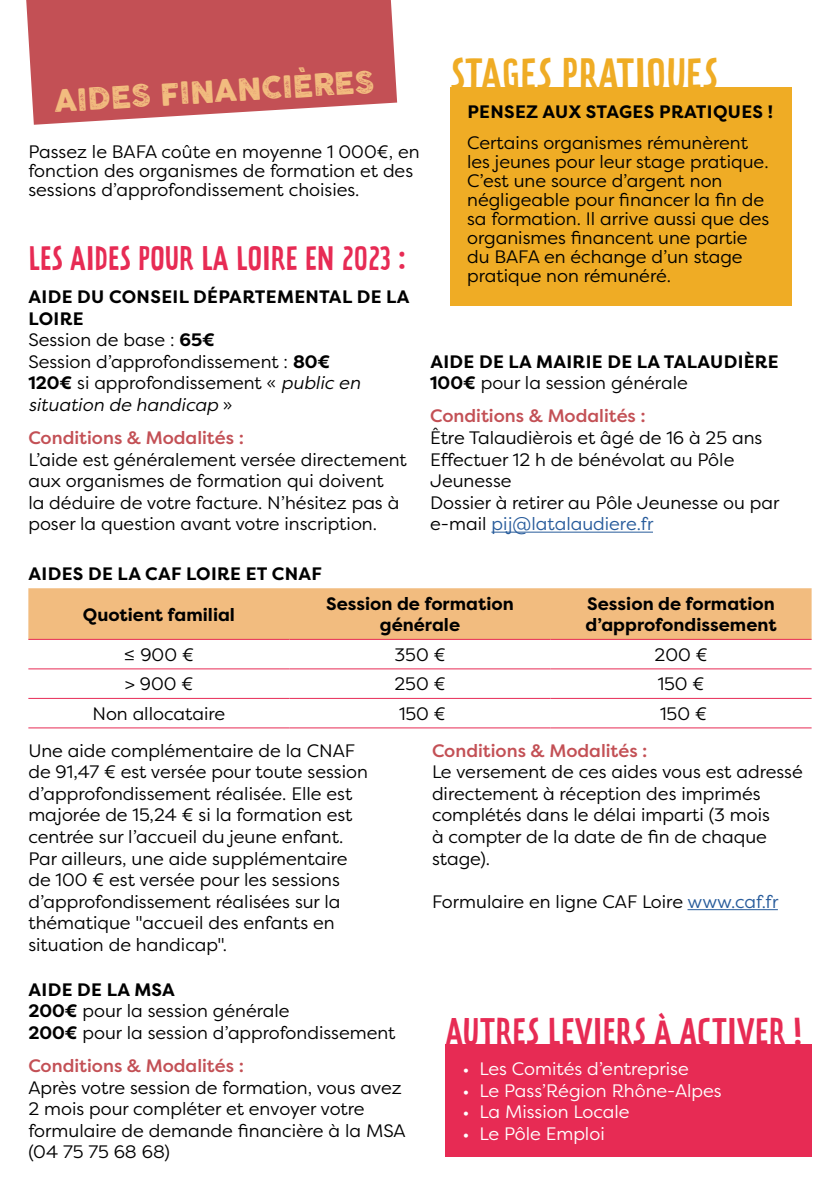
<style>
.page{position:relative;width:840px;height:1191px;background:#fff}
.page>*{position:absolute;margin:0;border:0;box-sizing:border-box;transform-origin:0 0}
.t1{font:40px "Prater Sans Pro";letter-spacing:.01em;color:#efac25}
.t2{font:34px "Prater Sans Pro";letter-spacing:.01em;color:#e72b54}
.t3{font:30px "Prater Sans Pro";letter-spacing:.01em;color:#e72b54}
.t4{font:30px "COCOGOOSELETTERPRESS";color:#f2bc7f}
.t5{font:18px/21.6px "Filson Pro";color:#000}
.t6{font:700 18px/21.6px "Filson Pro";letter-spacing:.02em;color:#000}
.t7{font:500 18px "Filson Pro";color:#c35055}
.t8{font:700 18px/21.6px "Filson Pro";color:#000;text-align:center}
.t9{font:18px "Filson Pro";color:#fff}
.s1{font-weight:700}
.s2{font-style:italic}
.s3{font-weight:400}
.s4{color:#275b9b}
</style>
<div class="page">
<div style="left:450px;top:88px;width:341px;height:218px;background:#efac25"></div>
<svg style="left:26px;top:0;width:371px;height:125px;background:#c96267"></svg>
<hr style="left:491px;top:532px;width:161px;height:1px;background:#275b9b">
<div style="left:445px;top:1044px;width:366px;height:113px;background:#e72b54"></div>
<hr style="left:687px;top:909px;width:90px;height:1px;background:#275b9b">
<div style="left:28px;top:588px;width:783px;height:51px;background:#f2bc7f"></div>
<hr style="left:28px;top:639px;width:261px;height:1px;background:#e72b54">
<hr style="left:289px;top:639px;width:261px;height:1px;background:#e72b54">
<hr style="left:550px;top:639px;width:261px;height:1px;background:#e72b54">
<hr style="left:28px;top:668px;width:261px;height:1px;background:#e72b54">
<hr style="left:289px;top:668px;width:261px;height:1px;background:#e72b54">
<hr style="left:550px;top:668px;width:261px;height:1px;background:#e72b54">
<hr style="left:28px;top:698px;width:261px;height:1px;background:#e72b54">
<hr style="left:289px;top:698px;width:261px;height:1px;background:#e72b54">
<hr style="left:550px;top:698px;width:261px;height:1px;background:#e72b54">
<hr style="left:28px;top:727px;width:261px;height:1px;background:#e72b54">
<hr style="left:289px;top:727px;width:261px;height:1px;background:#e72b54">
<hr style="left:550px;top:727px;width:261px;height:1px;background:#e72b54">
<h3 class="t4" style="left:53px;top:83px;width:322px;rotate:-3deg">AIDES FINANCIÈRES</h3>
<p class="t5" style="left:28px;top:141px;width:392px;line-height:19px">Passez le BAFA coûte en moyenne 1 000€, en fonction des organismes de formation et des sessions d’approfondissement choisies.</p>
<h3 class="t3" style="left:28px;top:239px;width:379px">LES AIDES POUR LA LOIRE EN 2023 :</h3>
<p class="t5" style="left:28px;top:285px;width:382px"><span class="s1">AIDE DU CONSEIL DÉPARTEMENTAL DE LA<br>LOIRE<br></span>Session de base : <span class="s1">65€<br></span>Session d’approfondissement : <span class="s1">80€<br>120€</span> si approfondissement « <span class="s2">public en situation de handicap</span> »</p>
<p class="t7" style="left:28px;top:425px;width:217px">Conditions &amp; Modalités :</p>
<p class="t5" style="left:28px;top:448px;width:380px">L’aide est généralement versée directement aux organismes de formation qui doivent<br>la déduire de votre facture. N’hésitez pas à poser la question avant votre inscription.</p>
<h1 class="t1" style="left:450px;top:49px;width:269px">STAGES PRATIQUES</h1>
<p class="t6" style="left:467px;top:101px;width:307px">PENSEZ AUX STAGES PRATIQUES !</p>
<p class="t5" style="left:467px;top:132px;width:303px;line-height:19px">Certains organismes rémunèrent les jeunes pour leur stage pratique.<br>C’est une source d’argent non négligeable pour financer la fin de sa formation. Il arrive aussi que des organismes financent une partie du BAFA en échange d’un stage pratique non rémunéré.</p>
<p class="t6" style="left:430px;top:351px;width:350px">AIDE DE LA MAIRIE DE LA TALAUDIÈRE<br>100€ <span class="s3">pour la session générale</span></p>
<p class="t7" style="left:430px;top:403px;width:217px">Conditions &amp; Modalités :</p>
<p class="t5" style="left:430px;top:426px;width:350px">Être Talaudièrois et âgé de 16 à 25 ans<br>Effectuer 12 h de bénévolat au Pôle<br>Jeunesse<br>Dossier à retirer au Pôle Jeunesse ou par e-mail <span class="s4">pij@latalaudiere.fr</span></p>
<p class="t6" style="left:29px;top:563px;width:295px">AIDES DE LA CAF LOIRE ET CNAF</p>
<p class="t8" style="left:83px;top:604px;width:153px">Quotient familial</p>
<p class="t8" style="left:326px;top:593px;width:189px">Session de formation générale</p>
<p class="t8" style="left:585px;top:593px;width:192px;text-align:left">Session de formation d’approfondissement</p>
<p class="t5" style="left:124px;top:643px;width:71px">≤ 900 €</p>
<p class="t5" style="left:394px;top:643px;width:53px">350 €</p>
<p class="t5" style="left:654px;top:643px;width:55px">200 €</p>
<p class="t5" style="left:124px;top:673px;width:70px">&gt; 900 €</p>
<p class="t5" style="left:394px;top:673px;width:53px">250 €</p>
<p class="t5" style="left:657px;top:673px;width:48px">150 €</p>
<p class="t5" style="left:92px;top:702px;width:134px">Non allocataire</p>
<p class="t5" style="left:399px;top:702px;width:48px">150 €</p>
<p class="t5" style="left:659px;top:702px;width:48px">150 €</p>
<p class="t5" style="left:28px;top:739px;width:341px">Une aide complémentaire de la CNAF de 91,47 € est versée pour toute session d’approfondissement réalisée. Elle est majorée de 15,24 € si la formation est centrée sur l’accueil du jeune enfant.<br>Par ailleurs, une aide supplémentaire de 100 € est versée pour les sessions d’approfondissement réalisées sur la thématique "accueil des enfants en situation de handicap".</p>
<p class="t7" style="left:432px;top:738px;width:217px">Conditions &amp; Modalités :</p>
<p class="t5" style="left:432px;top:760px;width:372px">Le versement de ces aides vous est adressé directement à réception des imprimés complétés dans le délai imparti (3 mois<br>à compter de la date de fin de chaque stage).</p>
<p class="t5" style="left:432px;top:890px;width:347px">Formulaire en ligne CAF Loire <span class="s4">www.caf.fr</span></p>
<p class="t5" style="left:28px;top:978px;width:368px"><span class="s1">AIDE DE LA MSA<br>200€</span> pour la session générale<br><span class="s1">200€</span> pour la session d’approfondissement</p>
<p class="t7" style="left:28px;top:1053px;width:217px">Conditions &amp; Modalités :</p>
<p class="t5" style="left:28px;top:1076px;width:378px">Après votre session de formation, vous avez 2 mois pour compléter et envoyer votre formulaire de demande financière à la MSA (04 75 75 68 68)</p>
<h2 class="t2" style="left:445px;top:1010px;width:357px">AUTRES LEVIERS À ACTIVER !</h2>
<p class="t9" style="left:462px;top:1057px;width:227px">• Les Comités d’entreprise</p>
<p class="t9" style="left:462px;top:1078px;width:260px">• Le Pass’Région Rhône-Alpes</p>
<p class="t9" style="left:462px;top:1100px;width:168px">• La Mission Locale</p>
<p class="t9" style="left:462px;top:1121px;width:144px">• Le Pôle Emploi</p>
</div>
